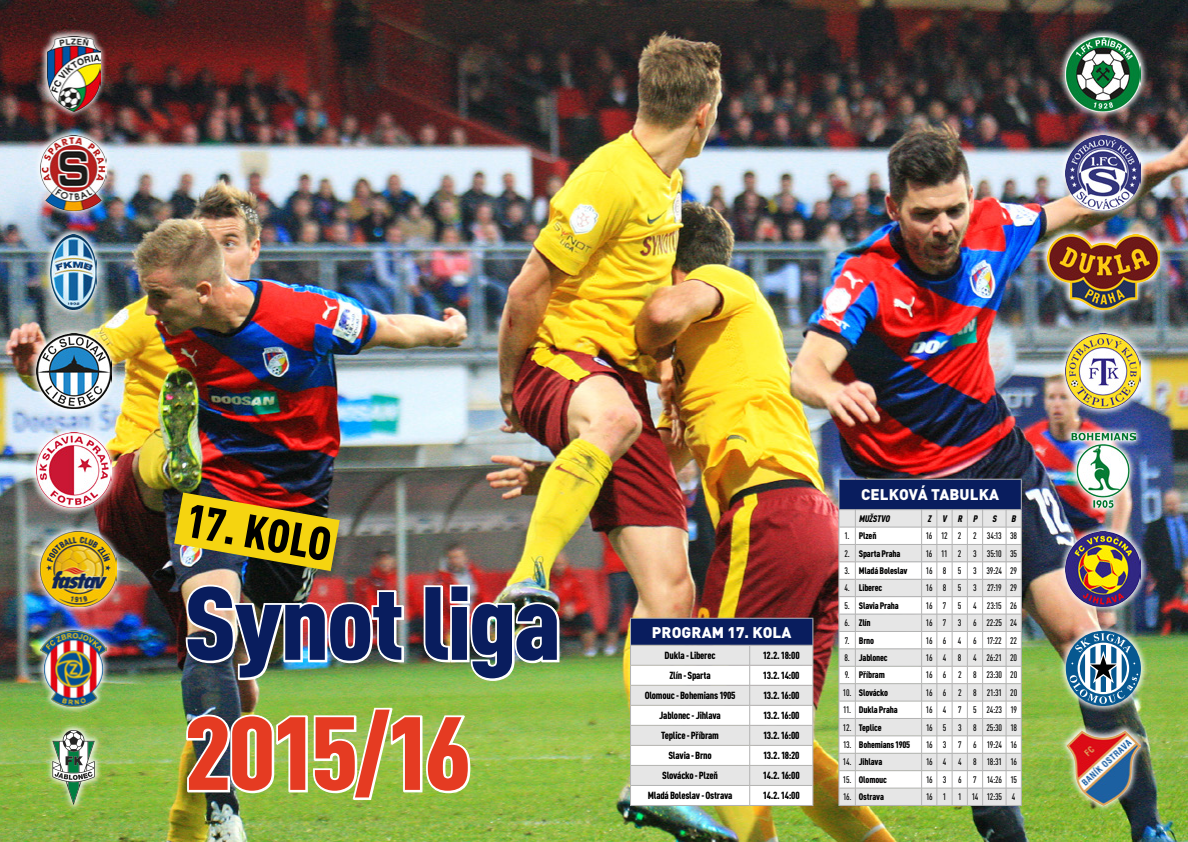
<style>
.page{position:relative;width:1188px;height:842px;background:#fff}
.page>*{position:absolute;margin:0;border:0;box-sizing:border-box;transform-origin:0 0}
.t1{font:900 condensed 102.1px "DIN Pro";letter-spacing:-.03em;color:#091d5e;scale:1.1 1}
.t2{font:900 condensed 102.1px "DIN Pro";letter-spacing:-.055em;color:#e53b22;scale:1.1 1}
.t3{font:900 condensed 46.4px "DIN Pro";color:#000}
.t4{font:900 15.2px "DIN Pro";letter-spacing:.01em;color:#fff}
.t5{font:900 condensed 10.2px "DIN Pro";letter-spacing:-.025em;color:#000}
.t6{font:500 condensed 9.4px "DIN Pro";letter-spacing:-.04em;color:#000}
.t7{font:900 condensed 9.4px "DIN Pro";letter-spacing:-.02em;color:#000}
.t8{font:italic 900 condensed 9.4px "DIN Pro";color:#000}
.s1{font-weight:500}
</style>
<div class="page">
<img style="left:0;top:0;width:1188px;height:842px">
<img style="left:119px;top:458px;width:276px;height:148px">
<img style="left:184px;top:583px;width:222px;height:99px">
<img style="left:422px;top:583px;width:139px;height:100px">
<img style="left:184px;top:705px;width:288px;height:97px">
<div style="left:1059px;top:723px;width:88px;height:90px;background:#fff;opacity:.9"></div>
<img style="left:1067px;top:730px;width:73px;height:75px">
<div style="left:43px;top:227px;width:61px;height:90px;background:#fff;opacity:.9"></div>
<img style="left:50px;top:234px;width:47px;height:75px">
<div style="left:1058px;top:524px;width:90px;height:90px;background:#fff;opacity:.9"></div>
<img style="left:1066px;top:532px;width:75px;height:75px">
<div style="left:40px;top:29px;width:67px;height:90px;background:#fff;opacity:.9"></div>
<img style="left:47px;top:36px;width:53px;height:75px">
<div style="left:1064px;top:425px;width:79px;height:90px;background:#fff;opacity:.9"></div>
<img style="left:1071px;top:433px;width:65px;height:75px">
<div style="left:1058px;top:29px;width:90px;height:90px;background:#fff;opacity:.9"></div>
<img style="left:1066px;top:36px;width:75px;height:75px">
<div style="left:33px;top:524px;width:90px;height:90px;background:#fff;opacity:.9"></div>
<img style="left:41px;top:532px;width:75px;height:75px">
<div style="left:45px;top:723px;width:57px;height:89px;background:#fff;opacity:.9"></div>
<svg style="left:52px;top:730px;width:43px;height:75px"></svg>
<div style="left:33px;top:128px;width:80px;height:90px;background:#fff;opacity:.9"></div>
<img style="left:41px;top:135px;width:66px;height:75px">
<div style="left:29px;top:326px;width:90px;height:90px;background:#fff;opacity:.9"></div>
<img style="left:36px;top:333px;width:75px;height:76px">
<div style="left:33px;top:623px;width:80px;height:90px;background:#fff;opacity:.9"></div>
<img style="left:41px;top:631px;width:65px;height:75px">
<div style="left:1058px;top:128px;width:90px;height:90px;background:#fff;opacity:.9"></div>
<img style="left:1066px;top:135px;width:75px;height:75px">
<div style="left:29px;top:425px;width:90px;height:90px;background:#fff;opacity:.9"></div>
<img style="left:36px;top:433px;width:75px;height:75px">
<div style="left:1040px;top:227px;width:127px;height:90px;background:#fff;opacity:.9"></div>
<img style="left:1047px;top:234px;width:112px;height:75px">
<div style="left:1058px;top:326px;width:90px;height:90px;background:#fff;opacity:.9"></div>
<img style="left:1066px;top:333px;width:75px;height:76px">
<div style="left:1058px;top:623px;width:90px;height:90px;background:#fff;opacity:.9"></div>
<div style="left:1066px;top:631px;width:75px;height:75px;background:#065890;border-radius:50%"></div>
<img style="left:1070px;top:633px;width:68px;height:71px">
<hr style="left:630px;top:618px;width:120px;height:1px;background:#b3b3b3">
<hr style="left:750px;top:618px;width:63px;height:1px;background:#b3b3b3">
<svg style="left:630px;top:619px;width:183px;height:186px"></svg>
<hr style="left:630px;top:805px;width:120px;height:1px;background:#b3b3b3">
<hr style="left:750px;top:805px;width:63px;height:1px;background:#b3b3b3">
<div style="left:839px;top:479px;width:182px;height:31px;background:#091d5e"></div>
<div style="left:856px;top:510px;width:65px;height:295px;background:#e6e6e6"></div>
<svg style="left:856px;top:528px;width:65px;height:260px"></svg>
<hr style="left:855px;top:509px;width:67px;height:1px;background:#b3b3b3">
<hr style="left:855px;top:527px;width:67px;height:1px;background:#b3b3b3">
<hr style="left:855px;top:544px;width:67px;height:1px;background:#b3b3b3">
<hr style="left:855px;top:562px;width:67px;height:1px;background:#b3b3b3">
<hr style="left:855px;top:579px;width:67px;height:1px;background:#b3b3b3">
<hr style="left:855px;top:597px;width:67px;height:1px;background:#b3b3b3">
<hr style="left:855px;top:614px;width:67px;height:1px;background:#b3b3b3">
<hr style="left:855px;top:631px;width:67px;height:1px;background:#b3b3b3">
<hr style="left:855px;top:649px;width:67px;height:1px;background:#b3b3b3">
<hr style="left:855px;top:666px;width:67px;height:1px;background:#b3b3b3">
<hr style="left:855px;top:684px;width:67px;height:1px;background:#b3b3b3">
<hr style="left:855px;top:701px;width:67px;height:1px;background:#b3b3b3">
<hr style="left:855px;top:718px;width:67px;height:1px;background:#b3b3b3">
<hr style="left:855px;top:736px;width:67px;height:1px;background:#b3b3b3">
<hr style="left:855px;top:753px;width:67px;height:1px;background:#b3b3b3">
<hr style="left:855px;top:771px;width:67px;height:1px;background:#b3b3b3">
<hr style="left:855px;top:788px;width:67px;height:1px;background:#b3b3b3">
<svg style="left:838px;top:479px;width:17px;height:1px"></svg>
<hr style="left:838px;top:480px;width:1px;height:30px;background:#b3b3b3">
<hr style="left:855px;top:479px;width:67px;height:1px;background:#b3b3b3">
<svg style="left:922px;top:479px;width:100px;height:1px"></svg>
<hr style="left:1021px;top:480px;width:1px;height:30px;background:#b3b3b3">
<svg style="left:838px;top:509px;width:18px;height:297px"></svg>
<hr style="left:855px;top:805px;width:67px;height:1px;background:#b3b3b3">
<svg style="left:921px;top:509px;width:101px;height:297px"></svg>
<h2 class="t3" style="left:191px;top:491px;width:148px;rotate:10deg">17. KOLO</h2>
<h1 class="t1" style="left:184px;top:560px;width:345px">Synot liga</h1>
<h1 class="t2" style="left:184px;top:690px;width:263px">2015/16</h1>
<h3 class="t4" style="left:652px;top:622px;width:141px">PROGRAM 17. KOLA</h3>
<p class="t5" style="left:665px;top:649px;width:52px">Dukla - Liberec</p>
<p class="t5" style="left:763px;top:649px;width:38px">12.2. 18:00</p>
<p class="t5" style="left:670px;top:669px;width:43px">Zlín - Sparta</p>
<p class="t5" style="left:763px;top:669px;width:38px">13.2. 14:00</p>
<p class="t5" style="left:645px;top:689px;width:92px">Olomouc - Bohemians 1905</p>
<p class="t5" style="left:763px;top:689px;width:38px">13.2. 16:00</p>
<p class="t5" style="left:659px;top:709px;width:63px">Jablonec - Jihlava</p>
<p class="t5" style="left:763px;top:709px;width:38px">13.2. 16:00</p>
<p class="t5" style="left:661px;top:729px;width:59px">Teplice - Příbram</p>
<p class="t5" style="left:763px;top:729px;width:38px">13.2. 16:00</p>
<p class="t5" style="left:668px;top:749px;width:45px">Slavia - Brno</p>
<p class="t5" style="left:763px;top:749px;width:38px">13.2. 18:20</p>
<p class="t5" style="left:662px;top:769px;width:57px">Slovácko - Plzeň</p>
<p class="t5" style="left:763px;top:769px;width:38px">14.2. 16:00</p>
<p class="t5" style="left:648px;top:789px;width:86px">Mladá Boleslav - Ostrava</p>
<p class="t5" style="left:763px;top:789px;width:38px">14.2. 14:00</p>
<h3 class="t4" style="left:861px;top:484px;width:140px">CELKOVÁ TABULKA</h3>
<p class="t8" style="left:859px;top:513px;width:34px">MUŽSTVO</p>
<p class="t8" style="left:927px;top:513px;width:53px">ZVRP</p>
<p class="t8" style="left:992px;top:513px;width:8px">S</p>
<p class="t8" style="left:1011px;top:513px;width:8px">B</p>
<p class="t7" style="left:845px;top:530px;width:33px"><span class="s1">1.</span> Plzeň</p>
<p class="t6" style="left:926px;top:529px;width:93px">16 12 2 2 34:13 38</p>
<p class="t7" style="left:844px;top:547px;width:57px"><span class="s1">2.</span> Sparta Praha</p>
<p class="t6" style="left:926px;top:546px;width:93px">16 11 2 3 35:10 35</p>
<p class="t7" style="left:844px;top:565px;width:65px"><span class="s1">3.</span> Mladá Boleslav</p>
<p class="t6" style="left:926px;top:564px;width:93px">16 8 5 3 39:24 29</p>
<p class="t7" style="left:844px;top:582px;width:40px"><span class="s1">4.</span> Liberec</p>
<p class="t6" style="left:926px;top:581px;width:93px">16 8 5 3 27:19 29</p>
<p class="t7" style="left:844px;top:600px;width:56px"><span class="s1">5.</span> Slavia Praha</p>
<p class="t6" style="left:926px;top:599px;width:93px">16 7 5 4 23:15 26</p>
<p class="t7" style="left:844px;top:617px;width:28px"><span class="s1">6.</span> Zlín</p>
<p class="t6" style="left:926px;top:616px;width:93px">16 7 3 6 22:25 24</p>
<p class="t7" style="left:845px;top:634px;width:31px"><span class="s1">7.</span> Brno</p>
<p class="t6" style="left:926px;top:633px;width:93px">16 6 4 6 17:22 22</p>
<p class="t7" style="left:844px;top:652px;width:45px"><span class="s1">8.</span> Jablonec</p>
<p class="t6" style="left:926px;top:651px;width:93px">16 4 8 4 26:21 20</p>
<p class="t7" style="left:845px;top:669px;width:42px"><span class="s1">9.</span> Příbram</p>
<p class="t6" style="left:926px;top:668px;width:93px">16 6 2 8 23:30 20</p>
<p class="t7" style="left:843px;top:687px;width:47px"><span class="s1">10.</span> Slovácko</p>
<p class="t6" style="left:926px;top:685px;width:93px">16 6 2 8 21:31 20</p>
<p class="t7" style="left:843px;top:704px;width:56px"><span class="s1">11.</span> Dukla Praha</p>
<p class="t6" style="left:926px;top:703px;width:93px">16 4 7 5 24:23 19</p>
<p class="t7" style="left:843px;top:721px;width:40px"><span class="s1">12.</span> Teplice</p>
<p class="t6" style="left:926px;top:720px;width:93px">16 5 3 8 25:30 18</p>
<p class="t7" style="left:843px;top:739px;width:69px"><span class="s1">13.</span> Bohemians 1905</p>
<p class="t6" style="left:926px;top:738px;width:93px">16 3 7 6 19:24 16</p>
<p class="t7" style="left:843px;top:756px;width:41px"><span class="s1">14.</span> Jihlava</p>
<p class="t6" style="left:926px;top:755px;width:93px">16 4 4 8 18:31 16</p>
<p class="t7" style="left:843px;top:774px;width:45px"><span class="s1">15.</span> Olomouc</p>
<p class="t6" style="left:926px;top:772px;width:93px">16 3 6 7 14:26 15</p>
<p class="t7" style="left:843px;top:791px;width:42px"><span class="s1">16.</span> Ostrava</p>
<p class="t6" style="left:926px;top:790px;width:91px">16 1 1 14 12:35 4</p>
</div>
